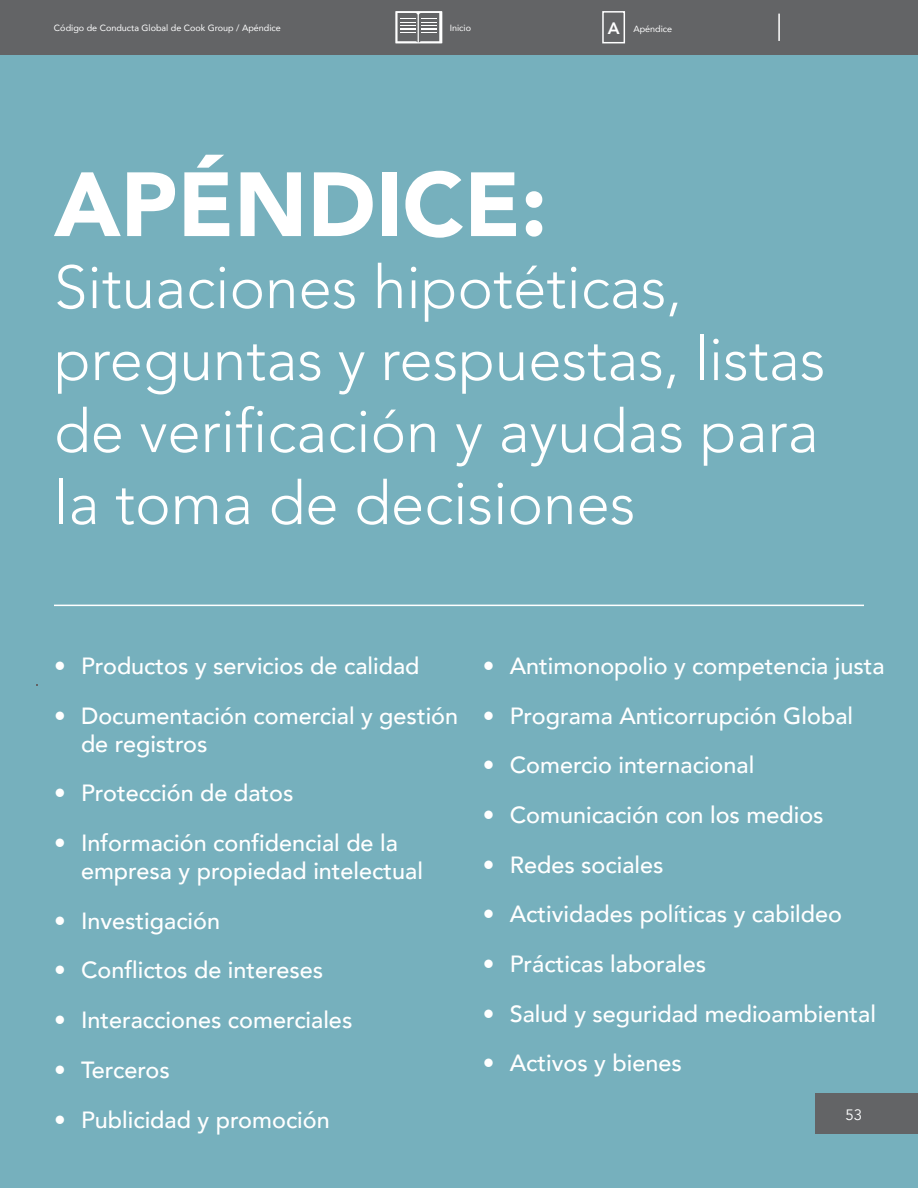
<style>
.page{position:relative;width:918px;height:1188px;background:#fff}
.page>*{position:absolute;margin:0;border:0;box-sizing:border-box;transform-origin:0 0}
.t1{font:900 90px "Avenir";color:#fff}
.t2{font:300 60px/72px "Avenir";color:#fff}
.t3{font:500 23.4px/28px "Avenir";color:#fff}
.t4{font:15px "Avenir";color:#fff}
.t5{font:9px "Avenir";color:#fff}
.s1{font-weight:800;font-size:16.5px}
</style>
<div class="page">
<div style="left:0;top:55px;width:918px;height:1133px;background:#76b0bd"></div>
<hr style="left:54px;top:605px;width:810px;height:1px;background:#fff">
<div style="left:0;top:0;width:918px;height:55px;background:#636466"></div>
<hr style="left:778px;top:14px;width:2px;height:27px;background:#fff">
<svg style="left:395px;top:11px;width:47px;height:32px"></svg>
<div style="left:815px;top:1094px;width:103px;height:40px;background:#636466"></div>
<div style="left:602px;top:11px;width:23px;height:32px;background:#636466;border:2px solid #fff"></div>
<p class="t5" style="left:54px;top:21px;width:228px">Código de Conducta Global de Cook Group / Apéndice</p>
<p class="t5" style="left:608px;top:21px;width:66px"><span class="s1">A</span> Apéndice</p>
<p class="t5" style="left:450px;top:21px;width:23px">Inicio</p>
<h1 class="t1" style="left:54px;top:128px;width:495px">APÉNDICE:</h1>
<h2 class="t2" style="left:54px;top:251px;width:773px">Situaciones hipotéticas, preguntas y respuestas, listas de verificación y ayudas para la toma de decisiones</h2>
<p class="t3" style="left:54px;top:650px;width:367px">• Productos y servicios de calidad</p>
<p class="t3" style="left:81px;top:700px;width:379px;text-indent:-27px">• Documentación comercial y gestión de registros</p>
<p class="t3" style="left:54px;top:778px;width:241px">• Protección de datos</p>
<p class="t3" style="left:81px;top:828px;width:343px;text-indent:-27px">• Información confidencial de la empresa y propiedad intelectual</p>
<p class="t3" style="left:54px;top:905px;width:168px">• Investigación</p>
<p class="t3" style="left:54px;top:955px;width:271px">• Conflictos de intereses</p>
<p class="t3" style="left:54px;top:1005px;width:300px">• Interacciones comerciales</p>
<p class="t3" style="left:54px;top:1054px;width:117px">• Terceros</p>
<p class="t3" style="left:54px;top:1104px;width:277px">• Publicidad y promoción</p>
<p class="t3" style="left:483px;top:650px;width:404px">• Antimonopolio y competencia justa</p>
<p class="t3" style="left:483px;top:700px;width:372px">• Programa Anticorrupción Global</p>
<p class="t3" style="left:483px;top:750px;width:273px">• Comercio internacional</p>
<p class="t3" style="left:483px;top:799px;width:342px">• Comunicación con los medios</p>
<p class="t3" style="left:483px;top:849px;width:182px">• Redes sociales</p>
<p class="t3" style="left:483px;top:899px;width:361px">• Actividades políticas y cabildeo</p>
<p class="t3" style="left:483px;top:949px;width:225px">• Prácticas laborales</p>
<p class="t3" style="left:483px;top:998px;width:395px">• Salud y seguridad medioambiental</p>
<p class="t3" style="left:483px;top:1048px;width:201px">• Activos y bienes</p>
<p class="t4" style="left:845px;top:1105px;width:18px">53</p>
</div>
